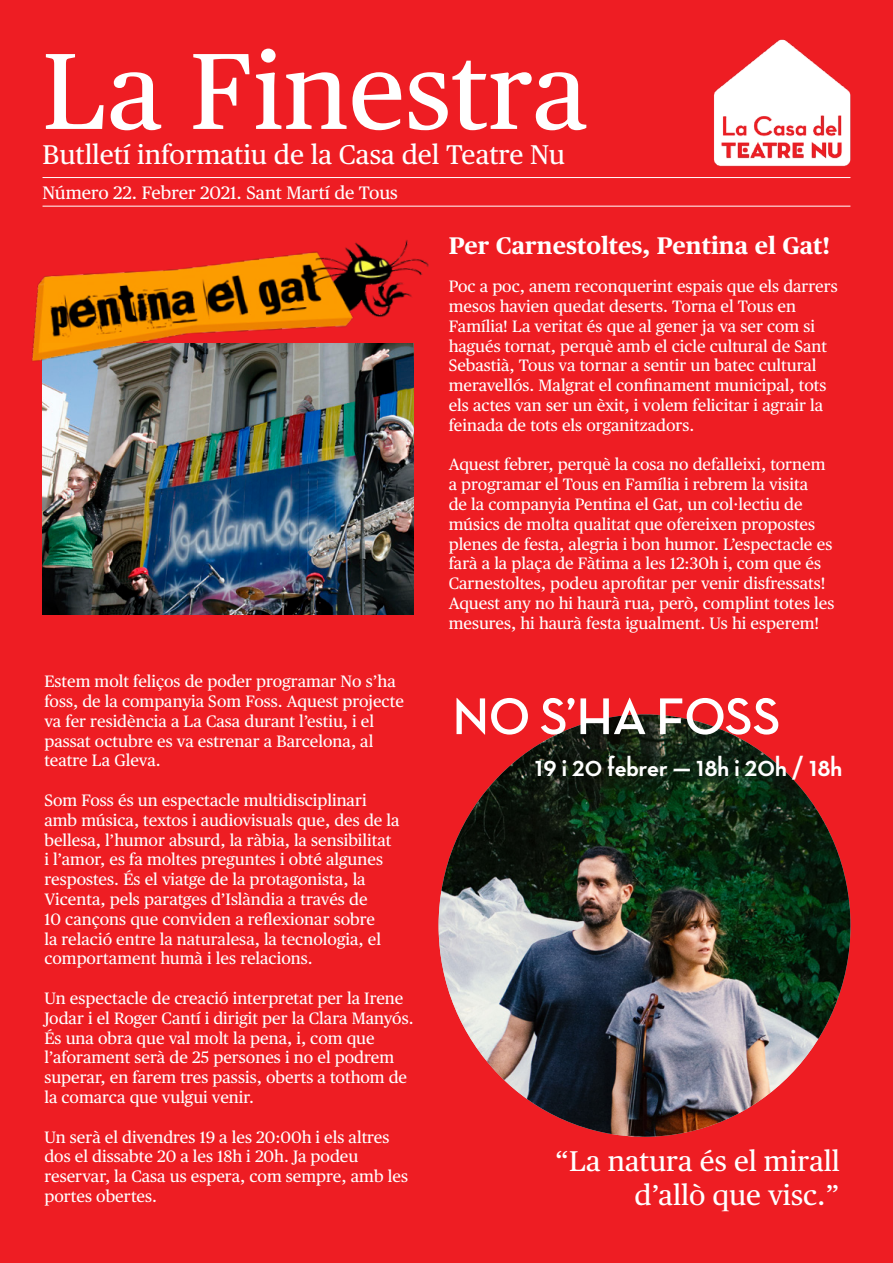
<style>
.page{position:relative;width:893px;height:1263px;background:#ee1d23}
.page>*{position:absolute;margin:0;border:0;box-sizing:border-box;transform-origin:0 0}
.t1{font:108px "Publico Text";color:#fff}
.t2{font:700 52.5px "Neutra Disp";color:#fff}
.t3{font:28.5px/34.2px "Publico Text";color:#fff;text-align:right}
.t4{font:700 28.5px "Neutra Disp";color:#fff}
.t5{font:27px "Publico Text";color:#fff}
.t6{font:700 24px "Publico Text";color:#fff}
.t7{font:18px "Publico Text";color:#fff}
.t8{font:16.5px/19.8px "Publico Text";color:#fff}
</style>
<div class="page">
<hr style="left:43px;top:177px;width:807px;height:1px;background:#fff">
<hr style="left:43px;top:206px;width:807px;height:1px;background:#fff">
<img style="left:439px;top:714px;width:411px;height:423px">
<img style="left:714px;top:39px;width:137px;height:139px">
<img style="left:43px;top:367px;width:371px;height:247px">
<img style="left:31px;top:240px;width:398px;height:127px">
<p class="t1" style="left:43px;top:28px;width:547px">La Finestra</p>
<p class="t5" style="left:43px;top:139px;width:524px">Butlletí informatiu de la Casa del Teatre Nu</p>
<p class="t7" style="left:43px;top:182px;width:357px">Número 22. Febrer 2021. Sant Martí de Tous</p>
<p class="t6" style="left:449px;top:231px;width:383px">Per Carnestoltes, Pentina el Gat!</p>
<p class="t8" style="left:44px;top:671px;width:361px">Estem molt feliços de poder programar No s’ha foss, de la companyia Som Foss. Aquest projecte va fer residència a La Casa durant l’estiu, i el passat octubre es va estrenar a Barcelona, al teatre La Gleva.</p>
<p class="t8" style="left:44px;top:790px;width:357px">Som Foss és un espectacle multidisciplinari amb música, textos i audiovisuals que, des de la bellesa, l’humor absurd, la ràbia, la sensibilitat i l’amor, es fa moltes preguntes i obté algunes respostes. És el viatge de la protagonista, la Vicenta, pels paratges d’Islàndia a través de<br>10 cançons que conviden a reflexionar sobre<br>la relació entre la naturalesa, la tecnologia, el comportament humà i les relacions.</p>
<p class="t8" style="left:44px;top:988px;width:371px">Un espectacle de creació interpretat per la Irene Jodar i el Roger Cantí i dirigit per la Clara Manyós.<br>És una obra que val molt la pena, i, com que l’aforament serà de 25 persones i no el podrem superar, en farem tres passis, oberts a tothom de la comarca que vulgui venir.</p>
<p class="t8" style="left:44px;top:1127px;width:365px">Un serà el divendres 19 a les 20:00h i els altres dos el dissabte 20 a les 18h i 20h. Ja podeu reservar, la Casa us espera, com sempre, amb les portes obertes.</p>
<p class="t8" style="left:449px;top:277px;width:391px">Poc a poc, anem reconquerint espais que els darrers mesos havien quedat deserts. Torna el Tous en Família! La veritat és que al gener ja va ser com si hagués tornat, perquè amb el cicle cultural de Sant Sebastià, Tous va tornar a sentir un batec cultural meravellós. Malgrat el confinament municipal, tots els actes van ser un èxit, i volem felicitar i agrair la feinada de tots els organitzadors.</p>
<p class="t8" style="left:449px;top:455px;width:387px">Aquest febrer, perquè la cosa no defalleixi, tornem a programar el Tous en Família i rebrem la visita<br>de la companyia Pentina el Gat, un col·lectiu de músics de molta qualitat que ofereixen propostes plenes de festa, alegria i bon humor. L’espectacle es farà a la plaça de Fàtima a les 12:30h i, com que és Carnestoltes, podeu aprofitar per venir disfressats!<br>Aquest any no hi haurà rua, però, complint totes les mesures, hi haurà festa igualment. Us hi esperem!</p>
<p class="t2" style="left:453px;top:687px;width:329px">NO S’HA FOSS</p>
<p class="t4" style="left:535px;top:750px;width:309px">19 i 20 febrer — 18h i 20h / 18h</p>
<p class="t3" style="left:555px;top:1144px;width:286px">“La natura és el mirall d’allò que visc.”</p>
</div>
